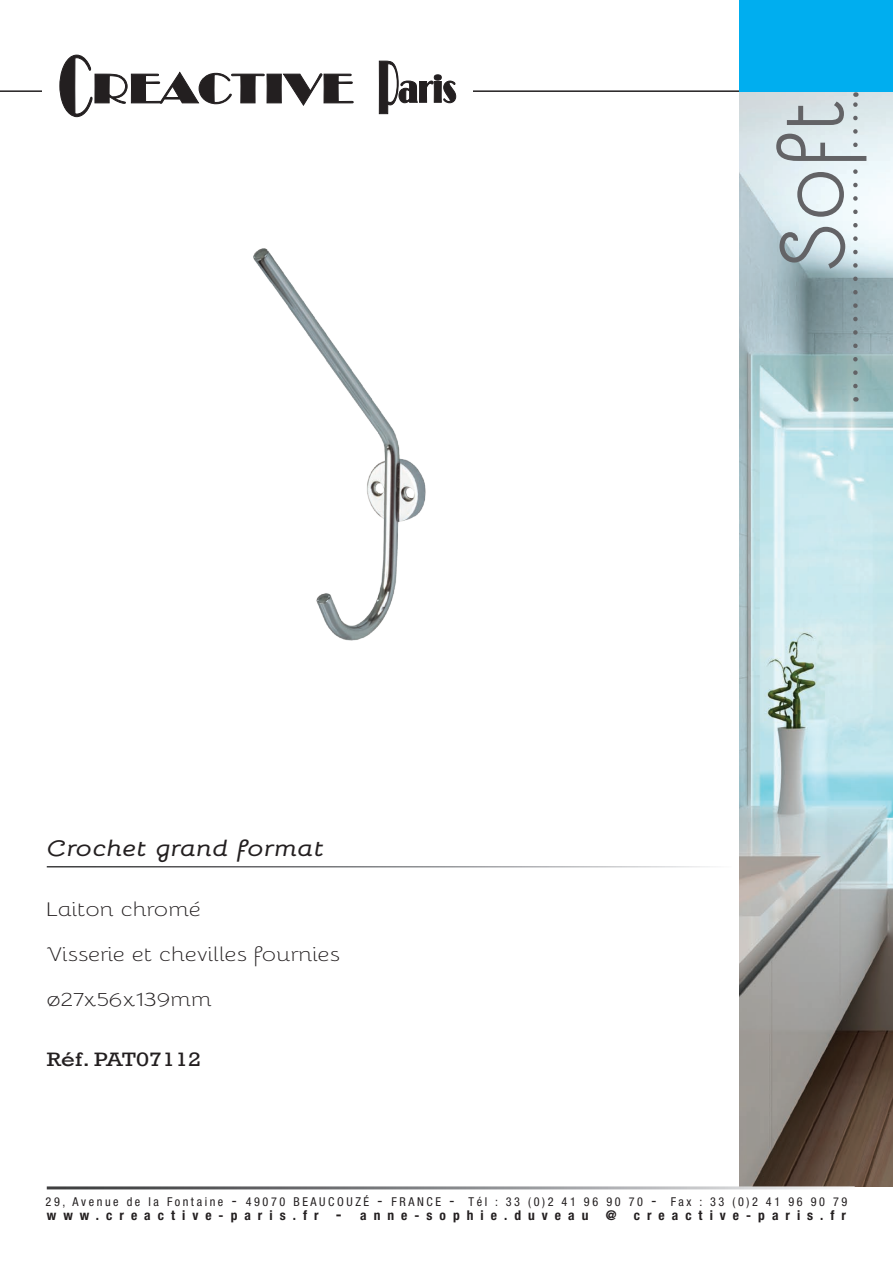
<style>
.page{position:relative;width:893px;height:1263px;background:#fff}
.page>*{position:absolute;margin:0;border:0;box-sizing:border-box;transform-origin:0 0}
.t1{font:90px "Bellota";color:#636366}
.t2{font:italic 700 22.35px "Bellota";letter-spacing:-.01em;color:#231f20;scale:1.2 1}
.t3{font:300 19.95px "Bellota";letter-spacing:-.01em;color:#231f20;scale:1.2 1}
.t4{font:19.95px "Rockwell";color:#231f20;scale:1.2 1}
.t5{font:700 condensed 13.5px "Helvetica Neue";letter-spacing:.52em;color:#231f20}
.t6{font:condensed 12.15px "Helvetica Neue";letter-spacing:.21em;color:#231f20}
.s1{font-size:15.9px}
</style>
<div class="page">
<img style="left:740px;top:91px;width:153px;height:1095px">
<hr style="left:0;top:90px;width:740px;height:2px;background:#231f20">
<div style="left:43px;top:29px;width:430px;height:119px;background:#fff"></div>
<svg style="left:59px;top:54px;width:295px;height:64px"></svg>
<svg style="left:378px;top:60px;width:79px;height:55px"></svg>
<img style="left:253px;top:248px;width:173px;height:393px">
<div style="left:740px;top:0;width:153px;height:91px;background:#00aeef"></div>
<svg style="left:853px;top:92px;width:5px;height:294px"></svg>
<p class="t2" style="left:47px;top:831px;width:233px">Crochet grand format</p>
<p class="t3" style="left:47px;top:893px;width:130px">Laiton chromé</p>
<p class="t3" style="left:47px;top:938px;width:246px">Visserie et chevilles fournies</p>
<p class="t3" style="left:47px;top:983px;width:140px">ø27x56x139mm</p>
<p class="t4" style="left:47px;top:1047px;width:130px">Réf. PAT07112</p>
<p class="t1" style="left:742px;top:271px;width:175px;rotate:-90deg">Soft</p>
<p class="t6" style="left:46px;top:1194px;width:803px">29, Avenue de la Fontaine <span class="s1">-</span> 49070 beaucouzé <span class="s1">-</span> FRANCE <span class="s1">-</span> Tél : 33 (0)2 41 96 90 70 <span class="s1">-</span> Fax : 33 (0)2 41 96 90 79</p>
<p class="t5" style="left:47px;top:1207px;width:543px">www.creactive-paris.fr <span class="s1">-</span> anne-sophie.duveau</p>
<p class="t5" style="left:606px;top:1207px;width:12px">@</p>
<p class="t5" style="left:634px;top:1207px;width:214px">creactive-paris.fr</p>
</div>
